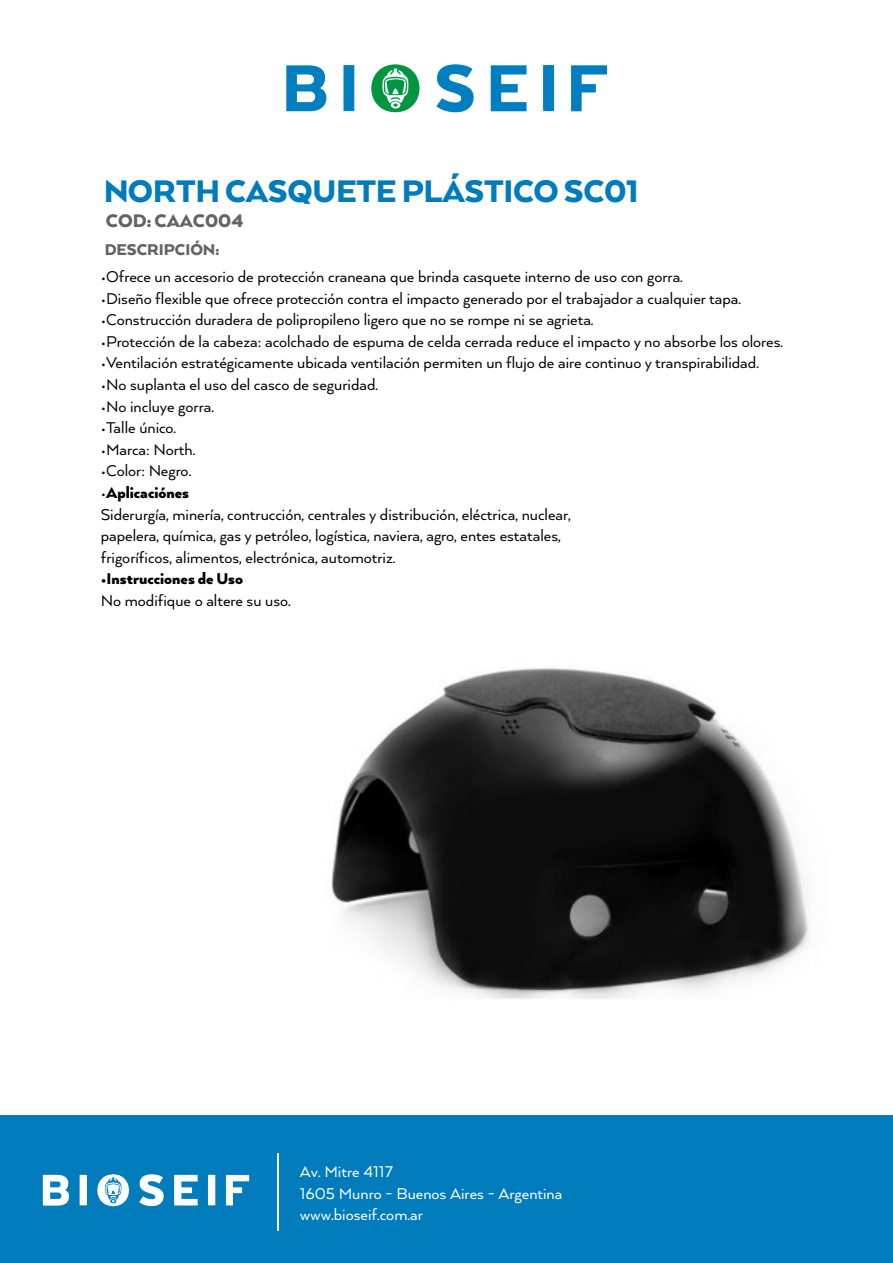
<style>
.page{position:relative;width:893px;height:1263px;background:#fff}
.page>*{position:absolute;margin:0;border:0;box-sizing:border-box;transform-origin:0 0}
.t1{font:900 36px "Arquitecta";letter-spacing:-.01em;color:#007bbc}
.t2{font:900 21px "Arquitecta";color:#636363}
.t3{font:18px/21.6px "Arquitecta";color:#000}
.t4{font:18px/21.6px "Arquitecta";color:#fff}
.t5{font:900 18px "Arquitecta";color:#000}
.t6{font:900 18px "Arquitecta";color:#636363}
.s1{font-weight:900}
</style>
<div class="page">
<img style="left:331px;top:668px;width:478px;height:331px">
<div style="left:0;top:1115px;width:893px;height:148px;background:#007bbc"></div>
<img style="left:42px;top:1174px;width:208px;height:33px">
<hr style="left:277px;top:1154px;width:2px;height:77px;background:#fff">
<img style="left:286px;top:64px;width:321px;height:49px">
<h1 class="t1" style="left:103px;top:168px;width:537px">NORTH CASQUETE PLÁSTICO SC01</h1>
<p class="t2" style="left:106px;top:207px;width:139px">COD: CAAC004</p>
<p class="t6" style="left:104px;top:238px;width:116px">DESCRIPCIÓN:</p>
<p class="t3" style="left:101px;top:265px;width:583px">•Ofrece un accesorio de protección craneana que brinda casquete interno de uso con gorra.</p>
<p class="t3" style="left:101px;top:287px;width:642px">•Diseño flexible que ofrece protección contra el impacto generado por el trabajador a cualquier tapa.</p>
<p class="t3" style="left:101px;top:308px;width:494px">•Construcción duradera de polipropileno ligero que no se rompe ni se agrieta.</p>
<p class="t3" style="left:101px;top:330px;width:684px">•Protección de la cabeza: acolchado de espuma de celda cerrada reduce el impacto y no absorbe los olores.</p>
<p class="t3" style="left:101px;top:351px;width:660px">•Ventilación estratégicamente ubicada ventilación permiten un flujo de aire continuo y transpirabilidad.</p>
<p class="t3" style="left:101px;top:373px;width:279px">•No suplanta el uso del casco de seguridad.</p>
<p class="t3" style="left:101px;top:395px;width:115px">•No incluye gorra.</p>
<p class="t3" style="left:101px;top:416px;width:77px">•Talle único.</p>
<p class="t3" style="left:101px;top:438px;width:96px">•Marca: North.</p>
<p class="t3" style="left:101px;top:459px;width:92px">•Color: Negro.</p>
<p class="t3" style="left:101px;top:481px;width:471px">•<span class="s1">Aplicaciónes<br></span>Siderurgía, minería, contrucción, centrales y distribución, eléctrica, nuclear, papelera, química, gas y petróleo, logística, naviera, agro, entes estatales, frigoríficos, alimentos, electrónica, automotriz.</p>
<p class="t5" style="left:101px;top:568px;width:144px">•Instrucciones de Uso</p>
<p class="t3" style="left:101px;top:589px;width:191px">No modifique o altere su uso.</p>
<p class="t4" style="left:300px;top:1160px;width:264px">Av. Mitre 4117<br>1605 Munro - Buenos Aires - Argentina www.bioseif.com.ar</p>
</div>
